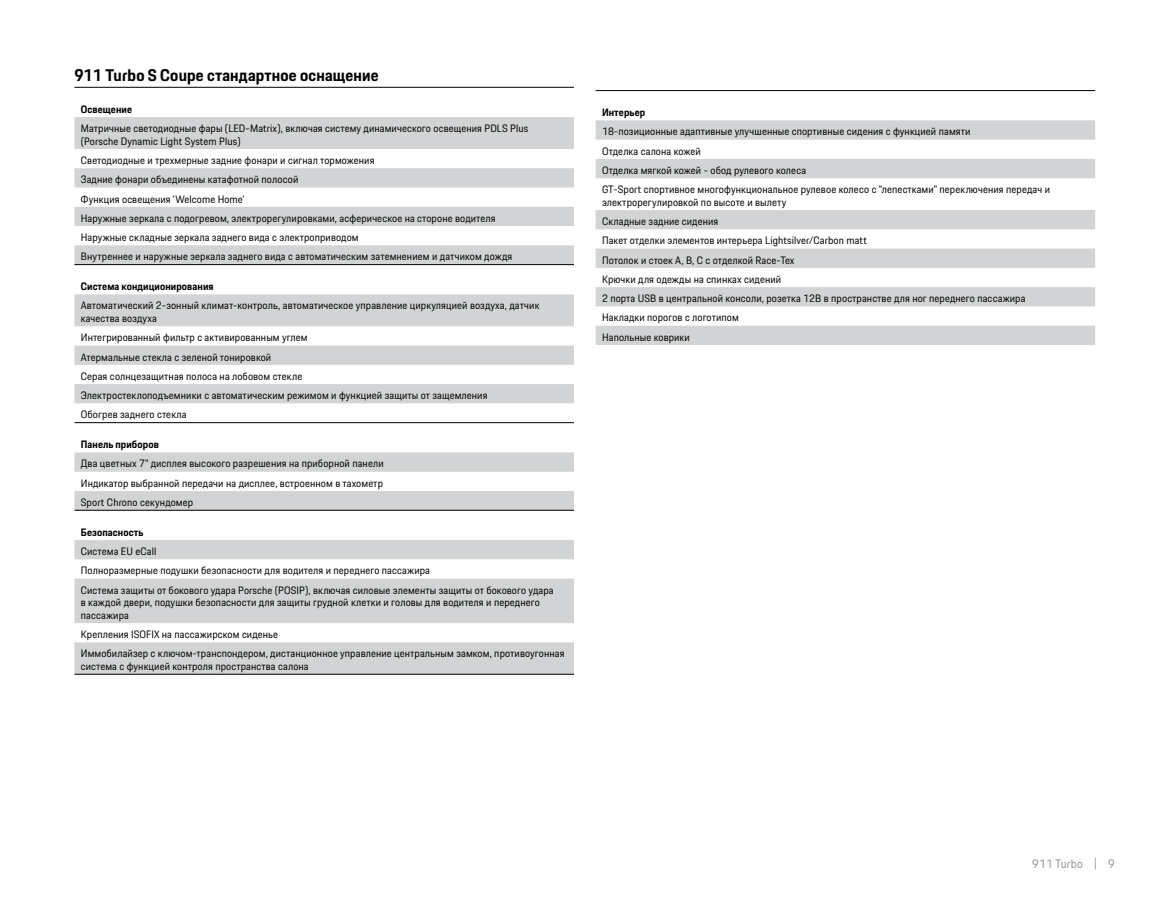
<style>
.page{position:relative;width:1170px;height:915px;background:#fff}
.page>*{position:absolute;margin:0;border:0;box-sizing:border-box;transform-origin:0 0}
.t1{font:700 16.5px "Porsche Next";letter-spacing:.01em;color:#000}
.t2{font:12px "Porsche Next";letter-spacing:.01em;color:#939598}
.t3{font:10.5px/19.2px "Porsche Next";letter-spacing:.01em;color:#000}
.t4{font:700 10.5px "Porsche Next";letter-spacing:.01em;color:#000}
</style>
<div class="page">
<svg style="left:74px;top:117px;width:500px;height:556px;fill:#d1d3d4"></svg>
<hr style="left:74px;top:87px;width:500px;height:1px;background:#000">
<hr style="left:74px;top:264px;width:500px;height:1px;background:#000">
<hr style="left:74px;top:509px;width:500px;height:1px;background:#000">
<hr style="left:74px;top:673px;width:500px;height:1px;background:#000">
<hr style="left:74px;top:422px;width:500px;height:1px;background:#000">
<svg style="left:595px;top:120px;width:500px;height:225px"></svg>
<hr style="left:595px;top:90px;width:500px;height:1px;background:#000">
<h1 class="t1" style="left:74px;top:64px;width:305px">911 Turbo S Coupe cтандартное оснащение</h1>
<p class="t4" style="left:81px;top:102px;width:53px">Освещение</p>
<p class="t3" style="left:81px;top:122px;width:449px;line-height:12.6px">Матричные светодиодные фары (LED-Matrix), включая систему динамического освещения PDLS Plus (Porsche Dynamic Light System Plus)</p>
<p class="t3" style="left:81px;top:151px;width:433px">Светодиодные и трехмерные задние фонари и сигнал торможения<br>Задние фонари объединены катафотной полосой<br>Функция освещения 'Welcome Home'<br>Наружные зеркала с подогревом, электрорегулировками, асферическое на стороне водителя Наружные складные зеркала заднего вида с электроприводом<br>Внутреннее и наружные зеркала заднего вида с автоматическим затемнением и датчиком дождя</p>
<p class="t4" style="left:81px;top:279px;width:134px">Система кондиционирования</p>
<p class="t3" style="left:81px;top:299px;width:460px;line-height:12.6px">Автоматический 2-зонный климат-контроль, автоматическое управление циркуляцией воздуха, датчик качества воздуха</p>
<p class="t3" style="left:81px;top:328px;width:408px">Интегрированный фильтр с активированным углем<br>Атермальные стекла с зеленой тонировкой<br>Серая солнцезащитная полоса на лобовом стекле<br>Электростеклоподъемники с автоматическим режимом и функцией защиты от защемления Обогрев заднего стекла</p>
<p class="t4" style="left:81px;top:437px;width:79px">Панель приборов</p>
<p class="t3" style="left:81px;top:454px;width:304px;text-align:justify">Два цветных 7" дисплея высокого разрешения на приборной панели Индикатор выбранной передачи на дисплее, встроенном в тахометр Sport Chrono секундомер</p>
<p class="t4" style="left:81px;top:525px;width:64px">Безопасность</p>
<p class="t3" style="left:81px;top:541px;width:474px">Система EU eCall<br>Полноразмерные подушки безопасности для водителя и переднего пассажира<br>Система защиты от бокового удара Porsche (POSIP), включая силовые элементы защиты от бокового удара</p>
<p class="t3" style="left:81px;top:596px;width:460px;line-height:12.6px">в каждой двери, подушки безопасности для защиты грудной клетки и головы для водителя и переднего пассажира</p>
<p class="t3" style="left:81px;top:624px;width:485px">Крепления ISOFIX на пассажирском сиденье<br>Иммобилайзер с ключом-транспондером, дистанционное управление центральным замком, противоугонная</p>
<p class="t3" style="left:81px;top:656px;width:229px">система с функцией контроля пространства салона</p>
<p class="t4" style="left:602px;top:105px;width:45px">Интерьер</p>
<p class="t3" style="left:602px;top:122px;width:449px">18-позиционные адаптивные улучшенные спортивные сидения с функцией памяти<br>Отделка салона кожей<br>Отделка мягкой кожей - обод рулевого колеса<br>GT-Sport спортивное многофункциональное рулевое колесо с "лепестками" переключения передач и</p>
<p class="t3" style="left:602px;top:192px;width:425px">электрорегулировкой по высоте и вылету<br>Складные задние сидения<br>Пакет отделки элементов интерьера Lightsilver/Carbon matt<br>Потолок и стоек А, B, C с отделкой Race-Tex<br>Крючки для одежды на спинках сидений<br>2 порта USB в центральной консоли, розетка 12В в пространстве для ног переднего пассажира Накладки порогов с логотипом<br>Напольные коврики</p>
<p class="t2" style="left:1032px;top:855px;width:84px">911 Turbo | 9</p>
</div>
